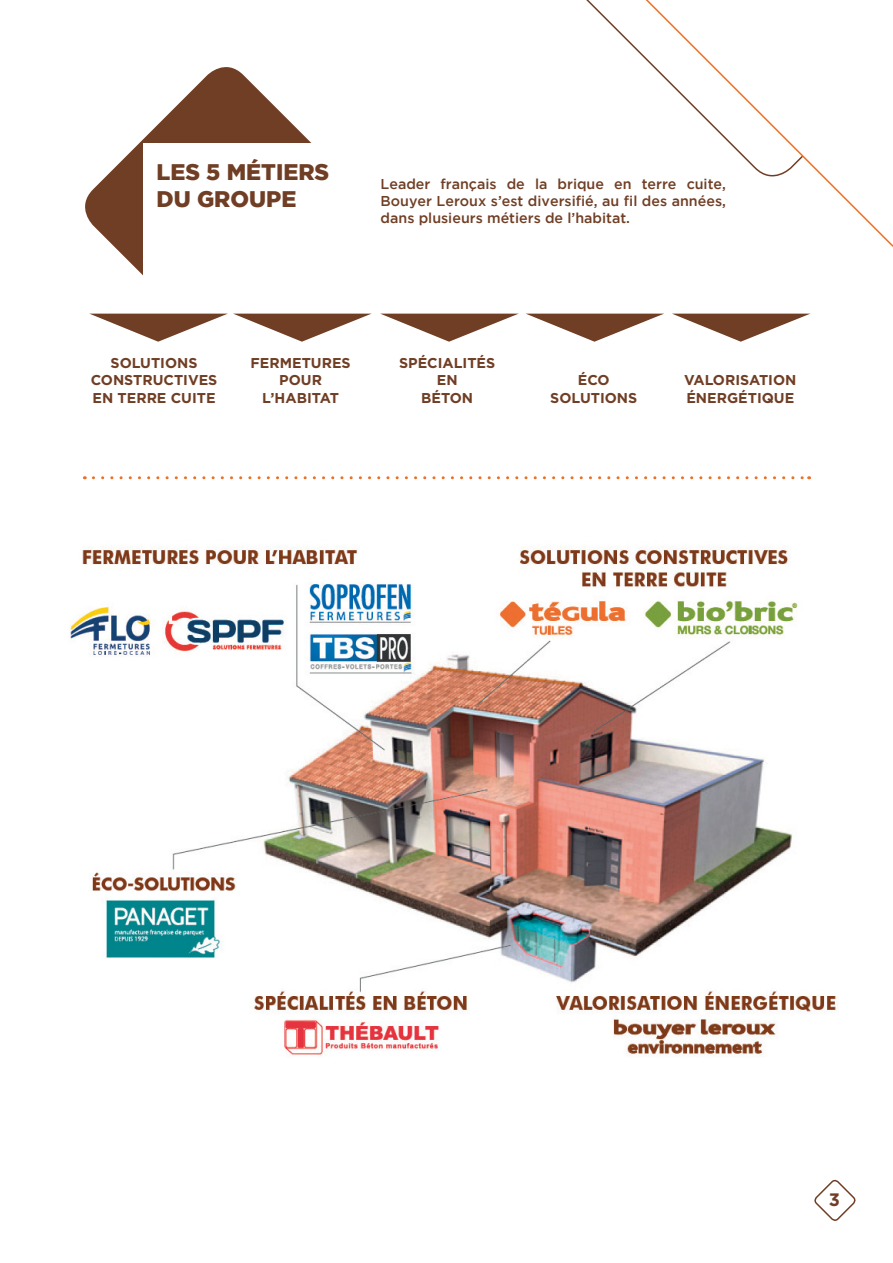
<style>
.page{position:relative;width:893px;height:1263px;background:#fff}
.page>*{position:absolute;margin:0;border:0;box-sizing:border-box;transform-origin:0 0}
.t1{font:900 22.5px/27px "Gotham";color:#703e24}
.t2{font:700 18px "Gotham";color:#703e24}
.t3{font:500 14.25px/17.1px "Gotham";color:#703e24;text-align:justify}
.t4{font:700 14.25px/17.1px "Gotham";color:#703e24;text-align:center}
</style>
<div class="page">
<svg style="left:85px;top:67px;width:227px;height:247px"></svg>
<div style="left:144px;top:143px;width:256px;height:225px;background:#fff"></div>
<img style="left:70px;top:546px;width:768px;height:510px">
<svg style="left:814px;top:1179px;width:42px;height:42px"></svg>
<svg style="left:90px;top:314px;width:281px;height:28px"></svg>
<svg style="left:381px;top:314px;width:137px;height:28px"></svg>
<svg style="left:526px;top:314px;width:137px;height:28px"></svg>
<svg style="left:673px;top:314px;width:137px;height:28px"></svg>
<svg style="left:614px;top:0;width:279px;height:247px"></svg>
<svg style="left:93px;top:476px;width:717px;height:3px"></svg>
<h1 class="t1" style="left:157px;top:158px;width:174px">LES 5 MÉTIERS<br>DU GROUPE</h1>
<p class="t3" style="left:381px;top:175px;width:347px">Leader français de la brique en terre cuite, Bouyer Leroux s’est diversifié, au fil des années, dans plusieurs métiers de l’habitat.</p>
<p class="t4" style="left:91px;top:354px;width:128px">SOLUTIONS<br>CONSTRUCTIVES<br>EN TERRE CUITE</p>
<p class="t4" style="left:251px;top:354px;width:102px">FERMETURES<br>POUR<br>L’HABITAT</p>
<p class="t4" style="left:399px;top:354px;width:98px">SPÉCIALITÉS<br>EN<br>BÉTON</p>
<p class="t4" style="left:550px;top:371px;width:89px">ÉCO<br>SOLUTIONS</p>
<p class="t4" style="left:684px;top:371px;width:114px;text-align:left">VALORISATION<br>ÉNERGÉTIQUE</p>
<p class="t2" style="left:829px;top:1189px;width:13px">3</p>
</div>
